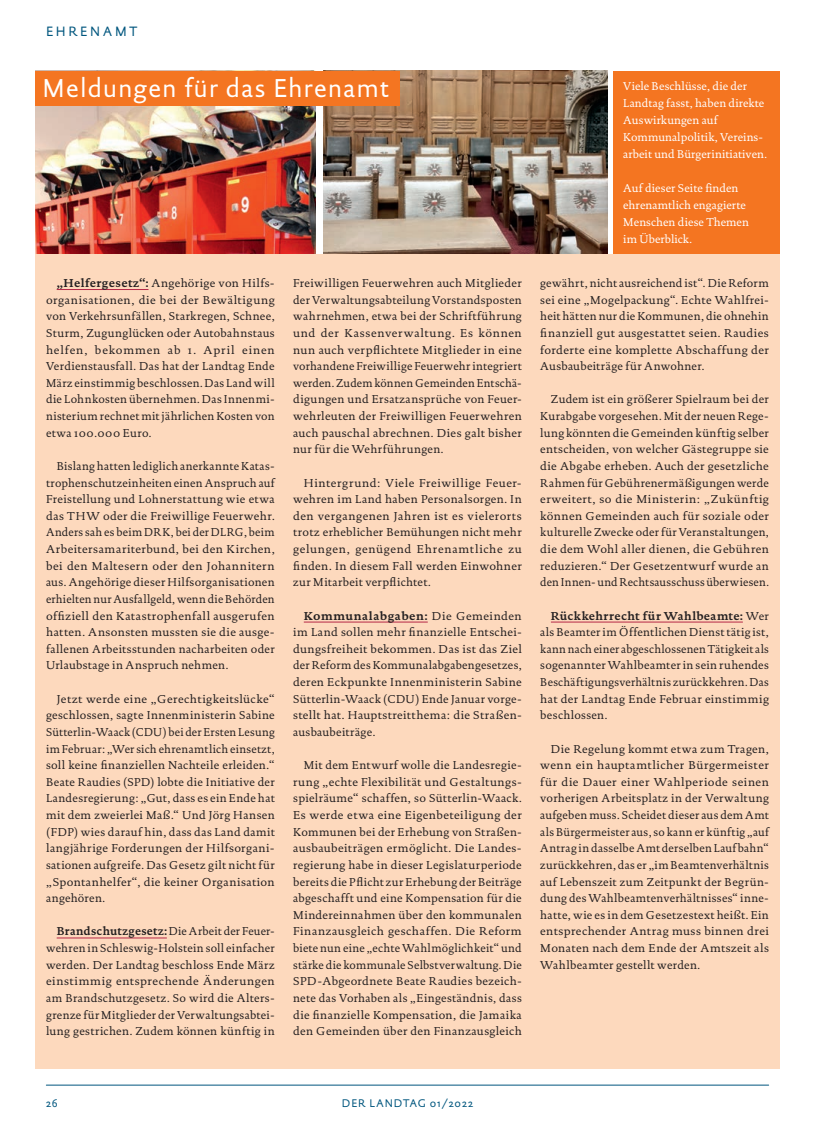
<style>
.page{position:relative;width:815px;height:1134px;background:#fff}
.page>*{position:absolute;margin:0;border:0;box-sizing:border-box;transform-origin:0 0}
.t1{font:26.25px "DTL Documenta Sans ST";letter-spacing:.04em;color:#fff}
.t2{font:13.75px "DTL Documenta Sans ST";letter-spacing:.2em;color:#00567e}
._025___P2___Mit_Einz{font:11.62px/16.6px "DTL Documenta ST";letter-spacing:.025em;color:#231f20;text-align:justify}
.t3{font:11.5px/16.9px "DTL Documenta ST";letter-spacing:.005em;color:#fff}
.t4{font:11.25px "DTL Documenta Sans ST";letter-spacing:.08em;color:#00567e}
.s1{font-weight:700}
</style>
<div class="page">
<img style="left:35px;top:106px;width:280px;height:148px">
<img style="left:324px;top:71px;width:283px;height:183px">
<div style="left:613px;top:71px;width:167px;height:183px;background:#f47521"></div>
<div style="left:35px;top:71px;width:365px;height:35px;background:#f47521"></div>
<div style="left:35px;top:254px;width:745px;height:814px;background:#fdd9bd"></div>
<hr style="left:57px;top:289px;width:92px;height:1px;background:#b52847">
<hr style="left:57px;top:937px;width:110px;height:1px;background:#b52847">
<hr style="left:304px;top:622px;width:124px;height:1px;background:#b52847">
<hr style="left:551px;top:622px;width:192px;height:1px;background:#b52847">
<hr style="left:46px;top:1085px;width:723px;height:1px;background:#00567e">
<p class="t2" style="left:46px;top:23px;width:93px">EHRENAMT</p>
<p class="t1" style="left:43px;top:72px;width:348px">Meldungen für das Ehrenamt</p>
<p class="t3" style="left:623px;top:78px;width:145px">Viele Beschlüsse, die der<br>Landtag fasst, haben direkte<br>Auswirkungen auf<br>Kommunalpolitik, Vereins&shy;arbeit und Bürgerinitiativen.</p>
<p class="t3" style="left:623px;top:180px;width:127px">Auf dieser Seite finden ehrenamtlich engagierte<br>Menschen diese Themen</p>
<p class="t3" style="left:623px;top:231px;width:70px">im Überblick.</p>
<p class="_025___P2___Mit_Einz" style="left:46px;top:275px;width:230px;text-indent:11px"><span class="s1">„Helfergesetz“:</span> Angehörige von Hilfs&shy;organisationen, die bei der Bewältigung von Verkehrsunfällen, Starkregen, Schnee, Sturm, Zugunglücken oder Autobahnstaus helfen, bekommen ab 1. April einen Verdienstausfall. Das hat der Landtag Ende März einstimmig beschlossen. Das Land will die Lohnkosten übernehmen. Das Innenmi&shy;nisterium rechnet mit jährlichen Kosten von etwa 100.000 Euro.</p>
<p class="_025___P2___Mit_Einz" style="left:46px;top:458px;width:230px;text-indent:11px">Bislang hatten lediglich anerkannte Katas&shy;trophenschutzeinheiten einen Anspruch auf Freistellung und Lohnerstattung wie etwa das THW oder die Freiwillige Feuerwehr.<br>Anders sah es beim DRK, bei der DLRG, beim Arbeitersamariterbund, bei den Kirchen, bei den Maltesern oder den Johannitern aus. Angehörige dieser Hilfsorganisationen erhielten nur Ausfallgeld, wenn die Behörden offiziell den Katastrophenfall ausgerufen hatten. Ansonsten mussten sie die ausge&shy;fallenen Arbeitsstunden nacharbeiten oder Urlaubstage in Anspruch nehmen.</p>
<p class="_025___P2___Mit_Einz" style="left:46px;top:690px;width:230px;text-indent:11px">Jetzt werde eine „Gerechtigkeitslücke“ geschlossen, sagte Innenministerin Sabine Sütterlin-Waack (CDU) bei der Ersten Lesung im Februar: „Wer sich ehrenamtlich einsetzt, soll keine finanziellen Nachteile erleiden.“ Beate Raudies (SPD) lobte die Initiative der Landesregierung: „Gut, dass es ein Ende hat mit dem zweierlei Maß.“ Und Jörg Hansen (FDP) wies darauf hin, dass das Land damit langjährige Forderungen der Hilfsorgani&shy;sationen aufgreife. Das Gesetz gilt nicht für „Spontanhelfer“, die keiner Organisation angehören.</p>
<p class="_025___P2___Mit_Einz" style="left:46px;top:923px;width:230px;text-indent:11px"><span class="s1">Brandschutzgesetz:</span> Die Arbeit der Feuer&shy;wehren in Schleswig-Holstein soll einfacher werden. Der Landtag beschloss Ende März einstimmig entsprechende Änderungen am Brandschutzgesetz. So wird die Alters&shy;grenze für Mitglieder der Verwaltungsabtei&shy;lung gestrichen. Zudem können künftig in</p>
<p class="_025___P2___Mit_Einz" style="left:540px;top:275px;width:230px">gewährt, nicht ausreichend ist“. Die Reform sei eine „Mogelpackung“. Echte Wahlfrei&shy;heit hätten nur die Kommunen, die ohnehin finanziell gut ausgestattet seien. Raudies forderte eine komplette Abschaffung der Ausbaubeiträge für Anwohner.</p>
<p class="_025___P2___Mit_Einz" style="left:540px;top:391px;width:230px;text-indent:11px">Zudem ist ein größerer Spielraum bei der Kurabgabe vorgesehen. Mit der neuen Rege&shy;lung könnten die Gemeinden künftig selber entscheiden, von welcher Gästegruppe sie die Abgabe erheben. Auch der gesetzliche Rahmen für Gebührenermäßigungen werde erweitert, so die Ministerin: „Zukünftig können Gemeinden auch für soziale oder kulturelle Zwecke oder für Veranstaltungen, die dem Wohl aller dienen, die Gebühren reduzieren.“ Der Gesetzentwurf wurde an den Innen- und Rechtsausschuss überwiesen.</p>
<p class="_025___P2___Mit_Einz" style="left:540px;top:607px;width:230px;text-indent:11px"><span class="s1">Rückkehrrecht für Wahlbeamte:</span> Wer als Beamter im Öffentlichen Dienst tätig ist, kann nach einer abgeschlossenen Tätigkeit als sogenannter Wahlbeamter in sein ruhendes Beschäftigungsverhältnis zurückkehren. Das hat der Landtag Ende Februar einstimmig beschlossen.</p>
<p class="_025___P2___Mit_Einz" style="left:540px;top:740px;width:230px;text-indent:11px">Die Regelung kommt etwa zum Tragen, wenn ein hauptamtlicher Bürgermeister für die Dauer einer Wahlperiode seinen vorherigen Arbeitsplatz in der Verwaltung aufgeben muss. Scheidet dieser aus dem Amt als Bürgermeister aus, so kann er künftig „auf Antrag in dasselbe Amt derselben Laufbahn“ zurückkehren, das er „im Beamtenverhältnis auf Lebenszeit zum Zeitpunkt der Begrün&shy;dung des Wahlbeamtenverhältnisses“ inne&shy;hatte, wie es in dem Gesetzestext heißt. Ein entsprechender Antrag muss binnen drei Monaten nach dem Ende der Amtszeit als Wahlbeamter gestellt werden.</p>
<p class="_025___P2___Mit_Einz" style="left:293px;top:275px;width:230px">Freiwilligen Feuerwehren auch Mitglieder der Verwaltungsabteilung Vorstandsposten wahrnehmen, etwa bei der Schriftführung und der Kassenverwaltung. Es können nun auch verpflichtete Mitglieder in eine vorhandene Freiwillige Feuerwehr integriert werden. Zudem können Gemeinden Entschä&shy;digungen und Ersatzansprüche von Feuer&shy;wehrleuten der Freiwilligen Feuerwehren auch pauschal abrechnen. Dies galt bisher nur für die Wehrführungen.</p>
<p class="_025___P2___Mit_Einz" style="left:293px;top:474px;width:230px;text-indent:11px">Hintergrund: Viele Freiwillige Feuer&shy;wehren im Land haben Personalsorgen. In den vergangenen Jahren ist es vielerorts trotz erheblicher Bemühungen nicht mehr gelungen, genügend Ehrenamtliche zu finden. In diesem Fall werden Einwohner zur Mitarbeit verpflichtet.</p>
<p class="_025___P2___Mit_Einz" style="left:293px;top:607px;width:230px;text-indent:11px"><span class="s1">Kommunalabgaben:</span> Die Gemeinden im Land sollen mehr finanzielle Entschei&shy;dungsfreiheit bekommen. Das ist das Ziel der Reform des Kommunalabgabengesetzes, deren Eckpunkte Innenministerin Sabine Sütterlin-Waack (CDU) Ende Januar vorge&shy;stellt hat. Hauptstreitthema: die Straßen&shy;ausbaubeiträge.</p>
<p class="_025___P2___Mit_Einz" style="left:293px;top:757px;width:230px;text-indent:11px">Mit dem Entwurf wolle die Landesregie&shy;rung „echte Flexibilität und Gestaltungs&shy;spielräume“ schaffen, so Sütterlin-Waack.<br>Es werde etwa eine Eigenbeteiligung der Kommunen bei der Erhebung von Straßen&shy;ausbaubeiträgen ermöglicht. Die Landes&shy;regierung habe in dieser Legislaturperiode bereits die Pflicht zur Erhebung der Beiträge abgeschafft und eine Kompensation für die Mindereinnahmen über den kommunalen Finanzausgleich geschaffen. Die Reform biete nun eine „echte Wahlmöglichkeit“ und stärke die kommunale Selbstverwaltung. Die SPD-Abgeordnete Beate Raudies bezeich&shy;nete das Vorhaben als „Eingeständnis, dass die finanzielle Kompensation, die Jamaika den Gemeinden über den Finanzausgleich</p>
<p class="t4" style="left:46px;top:1097px;width:13px">26</p>
<p class="t4" style="left:342px;top:1097px;width:133px">DER LANDTAG 01/2022</p>
</div>
